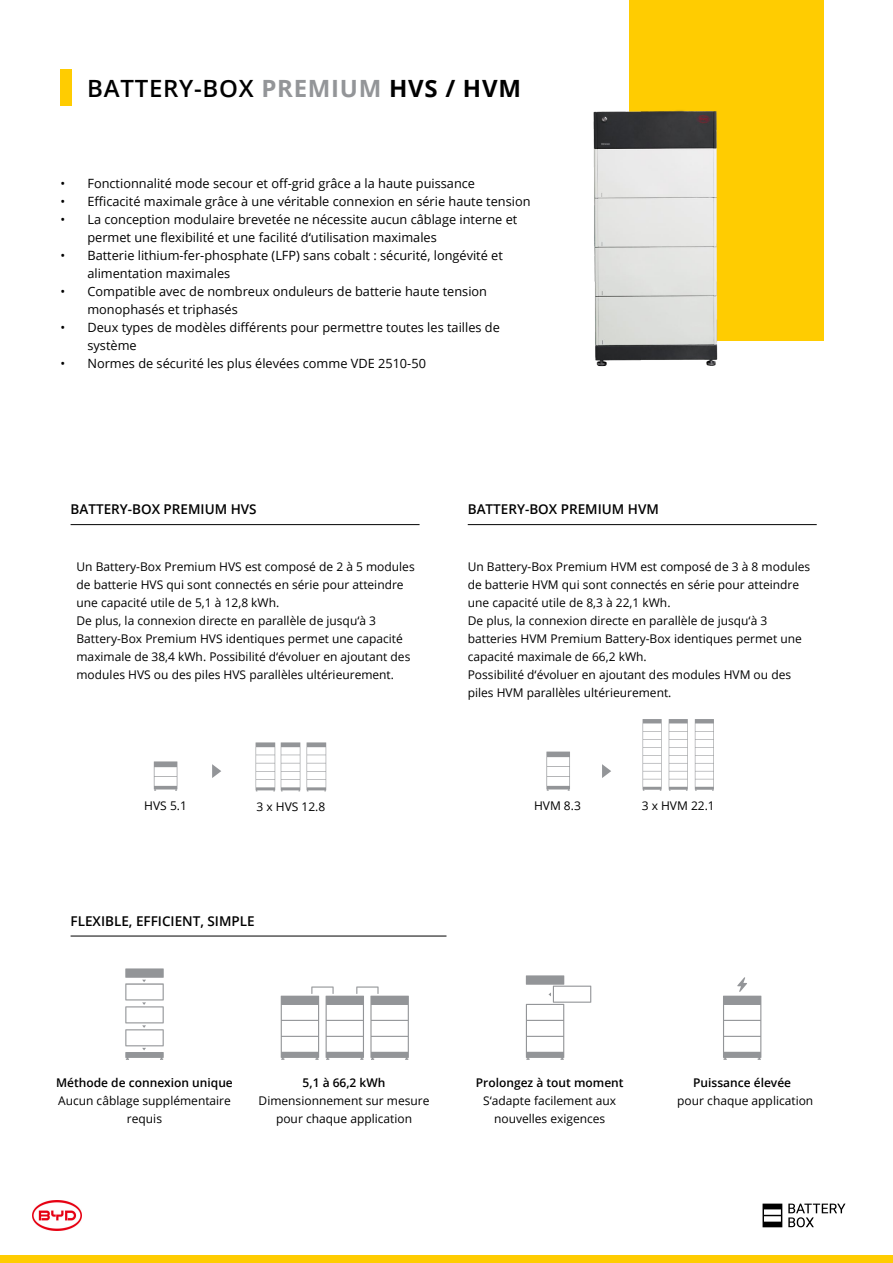
<style>
.page{position:relative;width:893px;height:1263px;background:#fff}
.page>*{position:absolute;margin:0;border:0;box-sizing:border-box;transform-origin:0 0}
.t1{font:600 23.7px "Open Sans";letter-spacing:.03em;color:#000}
.t2{font:600 13.5px "Open Sans";color:#000}
.t3{font:12.75px/18px "Open Sans";color:#000}
.t4{font:12px/18px "Open Sans";color:#000;text-align:center}
.t5{font:600 12px "Open Sans";color:#000}
.s1{font-weight:700;color:#939598}
.s2{font-weight:700}
</style>
<div class="page">
<div style="left:60px;top:69px;width:12px;height:37px;background:#ffcc01"></div>
<hr style="left:71px;top:524px;width:349px;height:1px;background:#000">
<hr style="left:71px;top:936px;width:375px;height:1px;background:#000">
<div style="left:125px;top:968px;width:39px;height:10px;background:#939598"></div>
<svg style="left:125px;top:980px;width:39px;height:80px"></svg>
<svg style="left:281px;top:986px;width:128px;height:74px"></svg>
<svg style="left:723px;top:977px;width:38px;height:83px"></svg>
<div style="left:526px;top:975px;width:38px;height:10px;background:#939598"></div>
<svg style="left:526px;top:986px;width:65px;height:74px"></svg>
<div style="left:630px;top:0;width:194px;height:340px;background:#ffcc01"></div>
<hr style="left:468px;top:524px;width:349px;height:1px;background:#000">
<svg style="left:546px;top:751px;width:24px;height:40px"></svg>
<svg style="left:643px;top:719px;width:19px;height:72px"></svg>
<svg style="left:669px;top:719px;width:19px;height:72px"></svg>
<svg style="left:695px;top:719px;width:19px;height:72px"></svg>
<svg style="left:602px;top:764px;width:9px;height:14px"></svg>
<svg style="left:154px;top:761px;width:23px;height:30px"></svg>
<svg style="left:212px;top:764px;width:9px;height:14px"></svg>
<svg style="left:762px;top:1203px;width:20px;height:24px"></svg>
<svg style="left:788px;top:1203px;width:57px;height:24px"></svg>
<div style="left:0;top:1255px;width:893px;height:8px;background:#ffcc01"></div>
<svg style="left:256px;top:742px;width:19px;height:49px"></svg>
<svg style="left:281px;top:742px;width:19px;height:49px"></svg>
<svg style="left:307px;top:742px;width:19px;height:49px"></svg>
<img style="left:593px;top:16px;width:231px;height:351px">
<img style="left:32px;top:1201px;width:49px;height:30px">
<h1 class="t1" style="left:87px;top:72px;width:435px">BATTERY-BOX <span class="s1">PREMIUM</span> <span class="s2">HVS / HVM</span></h1>
<p class="t3" style="left:60px;top:174px;width:416px">• Fonctionnalité mode secour et off-grid grâce a la haute puissance</p>
<p class="t3" style="left:60px;top:192px;width:472px">• Efficacité maximale grâce à une véritable connexion en série haute tension</p>
<p class="t3" style="left:87px;top:210px;width:431px;text-indent:-27px">• La conception modulaire brevetée ne nécessite aucun câblage interne et permet une flexibilité et une facilité d‘utilisation maximales</p>
<p class="t3" style="left:87px;top:246px;width:417px;text-indent:-27px">• Batterie lithium-fer-phosphate (LFP) sans cobalt : sécurité, longévité et alimentation maximales</p>
<p class="t3" style="left:87px;top:282px;width:401px;text-indent:-27px">• Compatible avec de nombreux onduleurs de batterie haute tension monophasés et triphasés</p>
<p class="t3" style="left:87px;top:318px;width:414px;text-indent:-27px">• Deux types de modèles différents pour permettre toutes les tailles de système</p>
<p class="t3" style="left:60px;top:354px;width:367px">• Normes de sécurité les plus élevées comme VDE 2510-50</p>
<p class="t2" style="left:71px;top:500px;width:188px">BATTERY-BOX PREMIUM HVS</p>
<p class="t4" style="left:76px;top:557px;width:340px;text-align:left">Un Battery-Box Premium HVS est composé de 2 à 5 modules de batterie HVS qui sont connectés en série pour atteindre une capacité utile de 5,1 à 12,8 kWh.<br>De plus, la connexion directe en parallèle de jusqu‘à 3<br>Battery-Box Premium HVS identiques permet une capacité maximale de 38,4 kWh. Possibilité d‘évoluer en ajoutant des modules HVS ou des piles HVS parallèles ultérieurement.</p>
<p class="t2" style="left:468px;top:500px;width:193px">BATTERY-BOX PREMIUM HVM</p>
<p class="t4" style="left:468px;top:557px;width:344px;text-align:left">Un Battery-Box Premium HVM est composé de 3 à 8 modules de batterie HVM qui sont connectés en série pour atteindre une capacité utile de 8,3 à 22,1 kWh.<br>De plus, la connexion directe en parallèle de jusqu‘à 3 batteries HVM Premium Battery-Box identiques permet une capacité maximale de 66,2 kWh.<br>Possibilité d‘évoluer en ajoutant des modules HVM ou des piles HVM parallèles ultérieurement.</p>
<p class="t4" style="left:144px;top:796px;width:44px">HVS 5.1</p>
<p class="t4" style="left:256px;top:797px;width:70px">3 x HVS 12.8</p>
<p class="t4" style="left:534px;top:796px;width:48px">HVM 8.3</p>
<p class="t4" style="left:642px;top:796px;width:75px">3 x HVM 22.1</p>
<p class="t2" style="left:71px;top:912px;width:186px">FLEXIBLE, EFFICIENT, SIMPLE</p>
<p class="t5" style="left:56px;top:1075px;width:178px">Méthode de connexion unique</p>
<p class="t4" style="left:58px;top:1092px;width:174px">Aucun câblage supplémentaire requis</p>
<p class="t5" style="left:303px;top:1075px;width:84px">5,1 à 66,2 kWh</p>
<p class="t4" style="left:259px;top:1092px;width:172px">Dimensionnement sur mesure pour chaque application</p>
<p class="t5" style="left:476px;top:1075px;width:149px">Prolongez à tout moment</p>
<p class="t4" style="left:483px;top:1092px;width:134px">S‘adapte facilement aux nouvelles exigences</p>
<p class="t5" style="left:693px;top:1075px;width:100px">Puissance élevée</p>
<p class="t4" style="left:677px;top:1092px;width:138px">pour chaque application</p>
</div>
